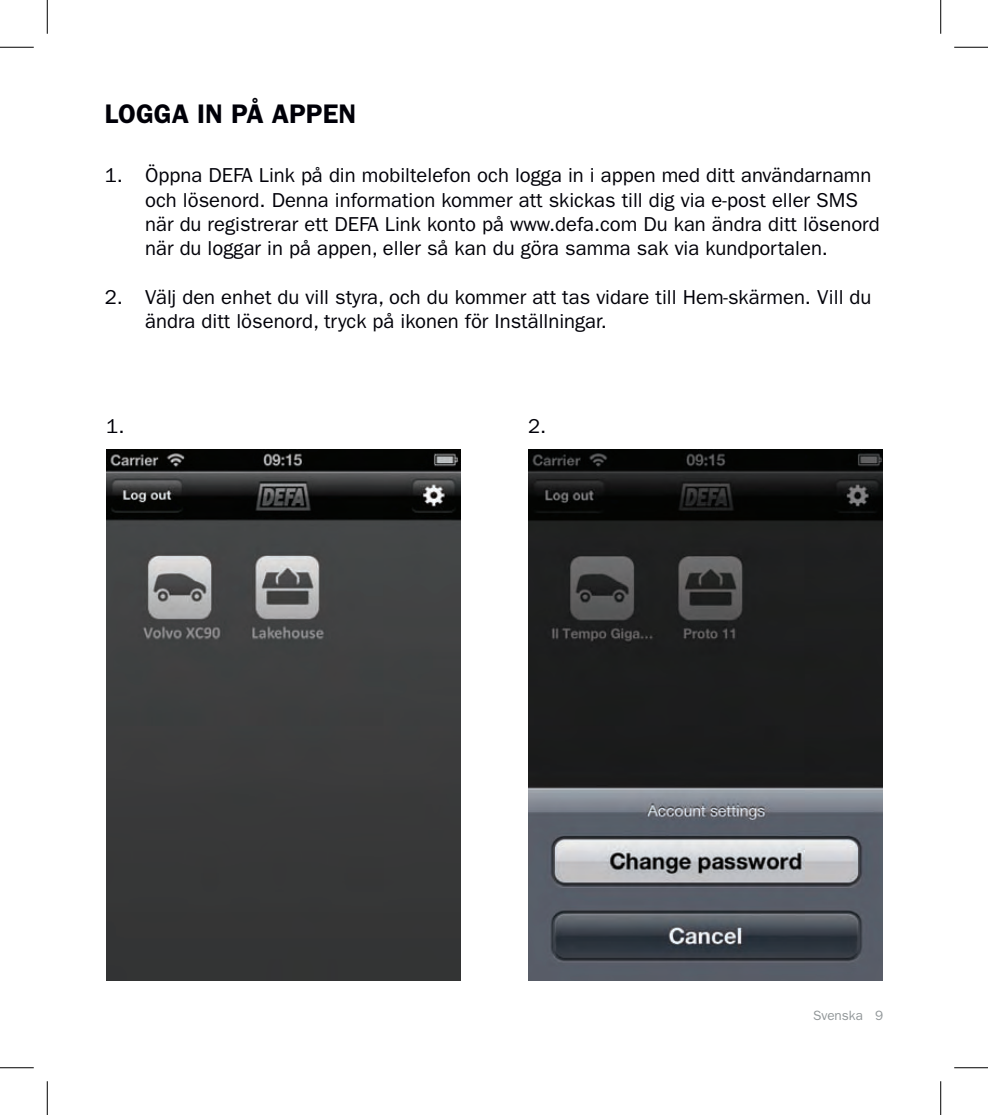
<style>
.page{position:relative;width:988px;height:1115px;background:#fff}
.page>*{position:absolute;margin:0;border:0;box-sizing:border-box;transform-origin:0 0}
.t1{font:600 27px "ITC Franklin Gothic Std";color:#000008}
.t2{font:20.25px/24.3px "ITC Franklin Gothic Std";color:#000008}
.t3{font:13.5px "ITC Franklin Gothic Std";color:#929799}
</style>
<div class="page">
<img style="left:106px;top:449px;width:354px;height:531px">
<img style="left:528px;top:449px;width:354px;height:531px">
<hr style="left:0;top:47px;width:34px;height:1px;background:#000">
<hr style="left:954px;top:47px;width:33px;height:1px;background:#000">
<hr style="left:0;top:1067px;width:34px;height:1px;background:#000">
<hr style="left:954px;top:1067px;width:33px;height:1px;background:#000">
<hr style="left:47px;top:0;width:1px;height:34px;background:#000">
<hr style="left:47px;top:1081px;width:1px;height:34px;background:#000">
<hr style="left:940px;top:0;width:1px;height:34px;background:#000">
<hr style="left:940px;top:1081px;width:1px;height:34px;background:#000">
<h1 class="t1" style="left:105px;top:98px;width:253px">LOGGA IN PÅ APPEN</h1>
<p class="t2" style="left:145px;top:163px;width:736px;text-indent:-41px">1. Öppna DEFA Link på din mobiltelefon och logga in i appen med ditt användarnamn och lösenord. Denna information kommer att skickas till dig via e-post eller SMS när du registrerar ett DEFA Link konto på www.defa.com Du kan ändra ditt lösenord när du loggar in på appen, eller så kan du göra samma sak via kundportalen.</p>
<p class="t2" style="left:145px;top:285px;width:727px;text-indent:-41px">2. Välj den enhet du vill styra, och du kommer att tas vidare till Hem-skärmen. Vill du ändra ditt lösenord, tryck på ikonen för Inställningar.</p>
<p class="t2" style="left:106px;top:414px;width:20px">1.</p>
<p class="t2" style="left:528px;top:414px;width:20px">2.</p>
<p class="t3" style="left:813px;top:1007px;width:72px">Svenska 9</p>
</div>
